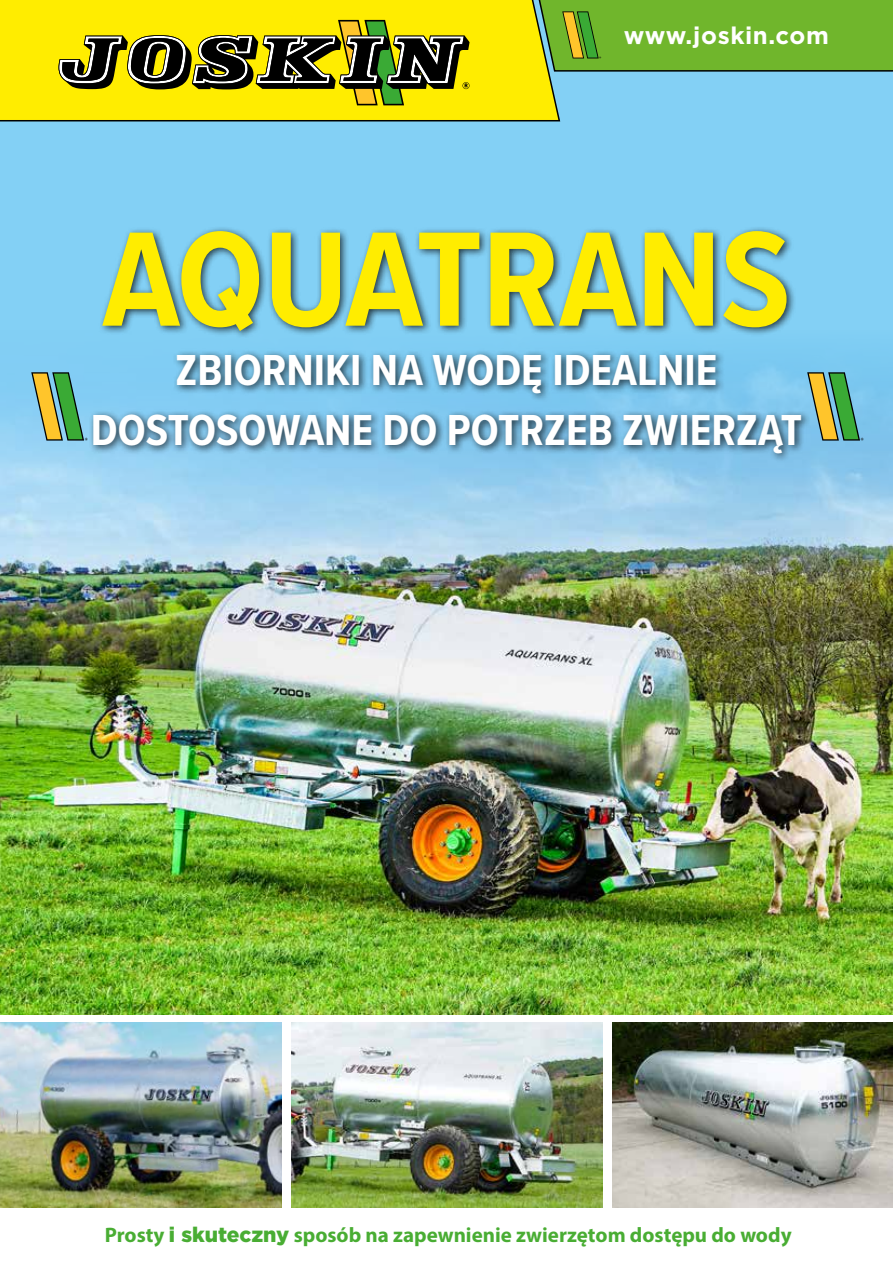
<style>
.page{position:relative;width:893px;height:1263px;background:#fff}
.page>*{position:absolute;margin:0;border:0;box-sizing:border-box;transform-origin:0 0}
.t1{font:700 139.5px "Proxima Nova Cond";color:#ffed00}
.t2{font:700 45px/60px "Proxima Nova Cond";color:#fff;text-align:center}
.t3{font:700 24px "Gotham";letter-spacing:.025em;color:#fff}
.t4{font:700 21px "Myriad Pro";color:#49ad33}
.s1{font-family:"Gotham";font-weight:900}
</style>
<div class="page">
<img style="left:0;top:581px;width:893px;height:433px">
<img style="left:0;top:1023px;width:281px;height:185px">
<img style="left:292px;top:1023px;width:310px;height:185px">
<img style="left:612px;top:1023px;width:281px;height:185px">
<svg style="left:0;top:72px;width:893px;height:509px;fill:#83d0f5"></svg>
<div style="left:89px;top:226px;width:722px;height:237px;background:#000;opacity:.75"></div>
<svg style="left:31px;top:372px;width:57px;height:69px"></svg>
<svg style="left:807px;top:372px;width:56px;height:69px"></svg>
<div style="left:0;top:0;width:561px;height:122px;background:#ffed00"></div>
<svg style="left:59px;top:20px;width:411px;height:85px"></svg>
<svg style="left:532px;top:0;width:361px;height:72px"></svg>
<p class="t3" style="left:624px;top:19px;width:206px">www.joskin.com</p>
<h1 class="t1" style="left:103px;top:177px;width:689px">AQUATRANS</h1>
<h2 class="t2" style="left:91px;top:339px;width:713px">ZBIORNIKI NA WODĘ IDEALNIE<br>DOSTOSOWANE DO POTRZEB ZWIERZĄT</h2>
<p class="t4" style="left:105px;top:1221px;width:688px">Prosty <span class="s1">i skuteczny</span> sposób na zapewnienie zwierzętom dostępu do wody</p>
</div>
